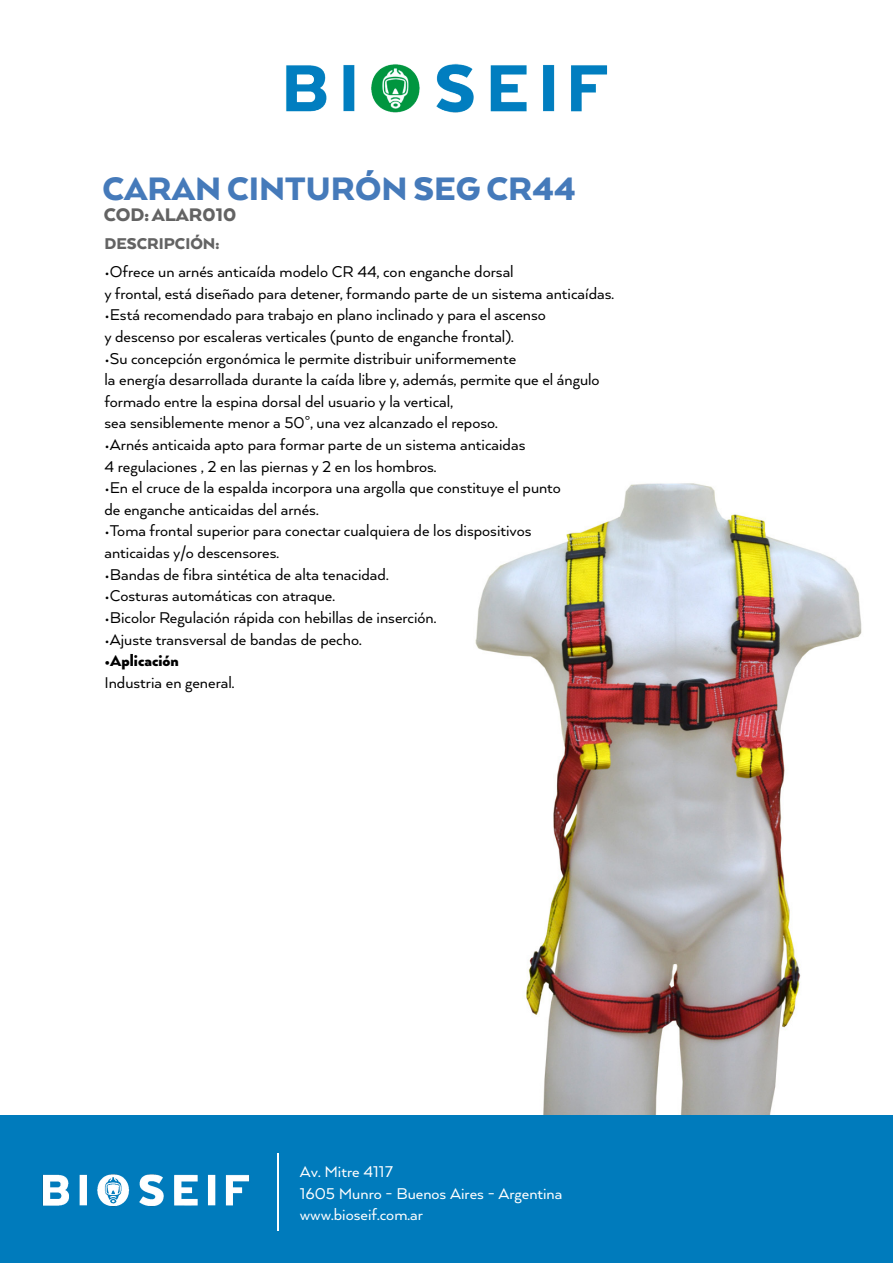
<style>
.page{position:relative;width:893px;height:1263px;background:#fff}
.page>*{position:absolute;margin:0;border:0;box-sizing:border-box;transform-origin:0 0}
.t1{font:900 37.5px "Arquitecta";color:#457aba}
.t2{font:900 21px "Arquitecta";color:#636363}
.t3{font:18px/21.6px "Arquitecta";color:#000}
.t4{font:18px/21.6px "Arquitecta";color:#fff}
.t5{font:900 18px "Arquitecta";color:#636363}
.t6{font:900 18px "Arquitecta";color:#000}
</style>
<div class="page">
<img style="left:475px;top:483px;width:387px;height:632px">
<div style="left:0;top:1115px;width:893px;height:148px;background:#007bbc"></div>
<img style="left:42px;top:1174px;width:208px;height:33px">
<hr style="left:277px;top:1154px;width:2px;height:77px;background:#fff">
<img style="left:286px;top:63px;width:322px;height:50px">
<h1 class="t1" style="left:102px;top:166px;width:475px">CARAN CINTURÓN SEG CR44</h1>
<p class="t2" style="left:104px;top:202px;width:134px">COD:ALAR010</p>
<p class="t5" style="left:104px;top:233px;width:116px">DESCRIPCIÓN:</p>
<p class="t3" style="left:104px;top:260px;width:511px">•Ofrece un arnés anticaída modelo CR 44, con enganche dorsal<br>y frontal, está diseñado para detener, formando parte de un sistema anticaídas.</p>
<p class="t3" style="left:104px;top:304px;width:443px">•Está recomendado para trabajo en plano inclinado y para el ascenso y descenso por escaleras verticales (punto de enganche frontal).</p>
<p class="t3" style="left:104px;top:347px;width:497px">•Su concepción ergonómica le permite distribuir uniformemente<br>la energía desarrollada durante la caída libre y, además, permite que el ángulo formado entre la espina dorsal del usuario y la vertical,<br>sea sensiblemente menor a 50°, una vez alcanzado el reposo.</p>
<p class="t3" style="left:104px;top:433px;width:422px">•Arnés anticaida apto para formar parte de un sistema anticaidas<br>4 regulaciones , 2 en las piernas y 2 en los hombros.</p>
<p class="t3" style="left:104px;top:476px;width:458px">•En el cruce de la espalda incorpora una argolla que constituye el punto de enganche anticaidas del arnés.</p>
<p class="t3" style="left:104px;top:520px;width:428px">•Toma frontal superior para conectar cualquiera de los dispositivos anticaidas y/o descensores.</p>
<p class="t3" style="left:104px;top:563px;width:286px">•Bandas de fibra sintética de alta tenacidad.</p>
<p class="t3" style="left:104px;top:584px;width:232px">•Costuras automáticas con atraque.</p>
<p class="t3" style="left:104px;top:606px;width:333px">•Bicolor Regulación rápida con hebillas de inserción.</p>
<p class="t3" style="left:104px;top:628px;width:259px">•Ajuste transversal de bandas de pecho.</p>
<p class="t6" style="left:104px;top:649px;width:76px">•Aplicación</p>
<p class="t3" style="left:104px;top:671px;width:131px">Industria en general.</p>
<p class="t4" style="left:300px;top:1160px;width:264px">Av. Mitre 4117<br>1605 Munro - Buenos Aires - Argentina www.bioseif.com.ar</p>
</div>
